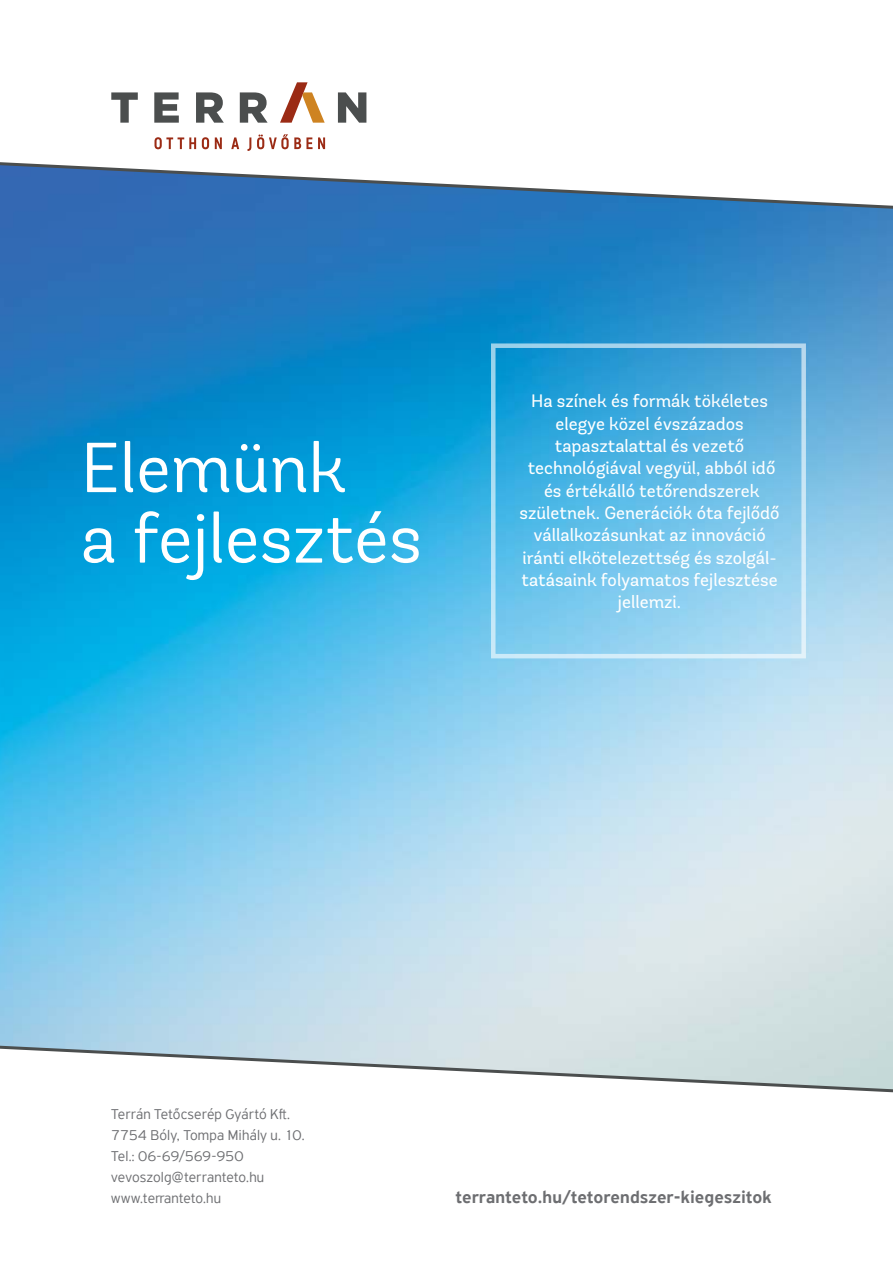
<style>
.page{position:relative;width:893px;height:1263px;background:#fff}
.page>*{position:absolute;margin:0;border:0;box-sizing:border-box;transform-origin:0 0}
.t1{font:70.5px/70.5px "Andes Rounded";color:#fff}
.t2{font:18px/22.4px "Andes Rounded";color:#fff;text-align:center}
.t3{font:500 18px "PF Highway Sans Pro";letter-spacing:.005em;color:#6d6e71}
.t4{font:300 15px/21px "PF Highway Sans Pro";letter-spacing:.005em;color:#6d6e71}
</style>
<div class="page">
<img style="left:0;top:213px;width:893px;height:828px">
<svg style="left:0;top:162px;width:893px;height:51px"></svg>
<svg style="left:111px;top:82px;width:256px;height:69px"></svg>
<svg style="left:0;top:1041px;width:893px;height:52px"></svg>
<div style="left:491px;top:343px;width:315px;height:315px;border:4px solid #fff"></div>
<h1 class="t1" style="left:81px;top:432px;width:343px">Elemünk<br>a fejlesztés</h1>
<p class="t2" style="left:519px;top:390px;width:262px">Ha színek és formák tökéletes elegye közel évszázados tapasztalattal és vezető technológiával vegyül, abból idő és értékálló tetőrendszerek születnek. Generációk óta fejlődő vállalkozásunkat az innováció iránti elkötelezettség és szolgál&shy;tatásaink folyamatos fejlesztése jellemzi.</p>
<p class="t4" style="left:111px;top:1103px;width:195px">Terrán Tetőcserép Gyártó Kft.<br>7754 Bóly, Tompa Mihály u. 10.<br>Tel.: 06-69/569-950 vevoszolg@terranteto.hu www.terranteto.hu</p>
<p class="t3" style="left:455px;top:1186px;width:318px">terranteto.hu/tetorendszer-kiegeszitok</p>
</div>
